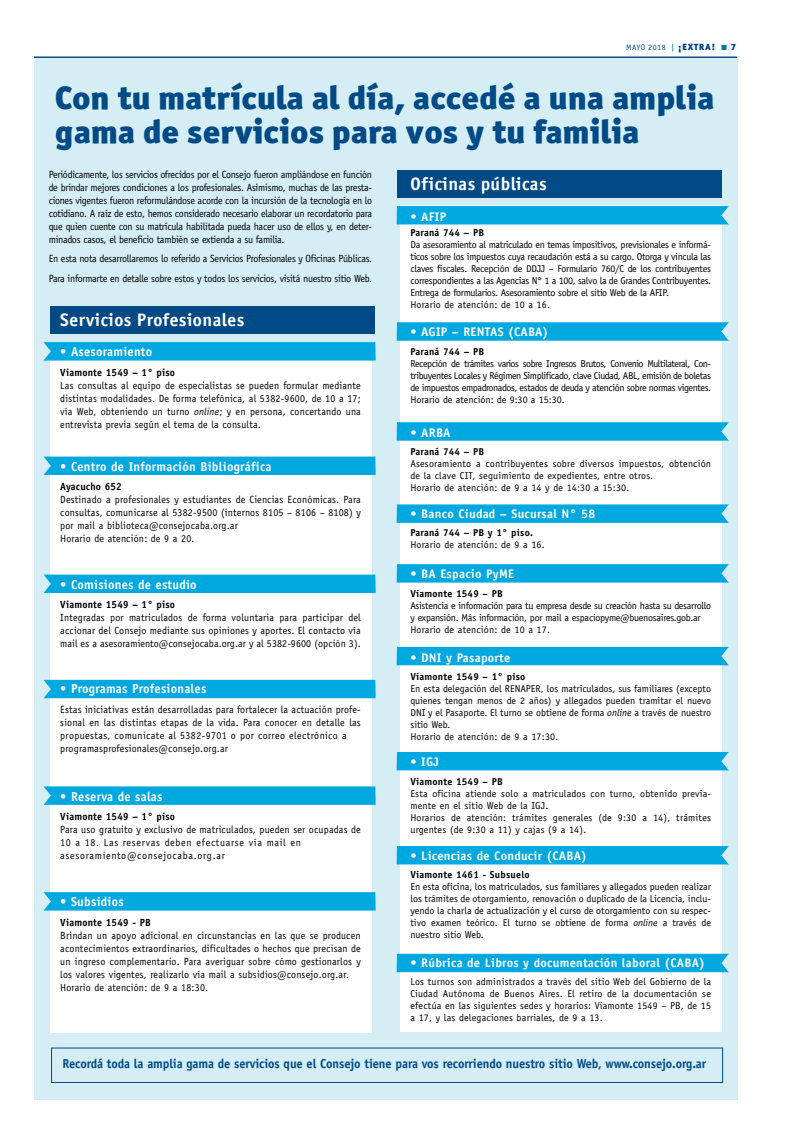
<style>
.page{position:relative;width:794px;height:1134px;background:#fff}
.page>*{position:absolute;margin:0;border:0;box-sizing:border-box;transform-origin:0 0}
.t1{font:33.3px/34px "Officina San Blk OSITCTT Black";color:#004b85}
.t2{font:700 18px "Officina San ITC";letter-spacing:.03em;color:#fff}
.t3{font:700 13px "Officina Sans";letter-spacing:.02em;color:#fff;scale:.96 1}
.t4{font:700 13px "Officina Sans";letter-spacing:-.01em;color:#004b85;scale:.96 1}
.t5{font:700 12.5px "Officina Sans";letter-spacing:.02em;color:#fff}
.t6{font:10.4px/13px "Officina Sans";letter-spacing:.02em;color:#000;text-align:justify;scale:.96 1}
.t7{font:10.4px/19.4px "Officina Sans";letter-spacing:-.025em;color:#000;scale:.96 1}
.t8{font:10.4px/13px "Officina Sans";letter-spacing:.05em;color:#000;scale:.96 1}
.t9{font:700 10.4px "Officina Sans";letter-spacing:.02em;color:#000;scale:.96 1}
.t10{font:10px/12px "Officina Sans";color:#000;text-align:justify}
.t11{font:10px/12px "Officina Sans";letter-spacing:-.03em;color:#000}
.t12{font:10px/12px "Officina Sans";letter-spacing:.02em;color:#000}
.t13{font:700 10px "Officina Sans";letter-spacing:.02em;color:#000}
.t14{font:900 9px "Officina San ITC";color:#004780}
.t15{font:8px "Officina San ITC";letter-spacing:.06em;color:#004b85}
.s1{font-size:9px;color:#0076a3}
.s2{font-weight:900;font-size:9px;color:#004780}
.s3{font-style:italic}
</style>
<div class="page">
<hr style="left:34px;top:57px;width:703px;height:2px;background:#004780">
<div style="left:34px;top:59px;width:703px;height:1041px;background:#d5eef6"></div>
<div style="left:400px;top:206px;width:321px;height:826px;background:#fff"></div>
<div style="left:50px;top:347px;width:321px;height:685px;background:#fff"></div>
<div style="left:51px;top:1047px;width:672px;height:36px;border:1px solid #004b85"></div>
<div style="left:50px;top:307px;width:325px;height:27px;background:#004b85"></div>
<div style="left:397px;top:171px;width:324px;height:27px;background:#004b85"></div>
<svg style="left:44px;top:342px;width:332px;height:19px;background:#09abe1"></svg>
<svg style="left:396px;top:206px;width:333px;height:18px;background:#03a9e0"></svg>
<svg style="left:396px;top:322px;width:333px;height:19px;background:#0aabe1"></svg>
<svg style="left:396px;top:422px;width:333px;height:19px;background:#0aabe1"></svg>
<svg style="left:396px;top:504px;width:333px;height:19px;background:#0aabe1"></svg>
<svg style="left:396px;top:564px;width:333px;height:19px;background:#0aabe1"></svg>
<div style="left:396px;top:647px;width:333px;height:18px;background:#00a8e0"></div>
<div style="left:396px;top:752px;width:333px;height:18px;background:#00a8e0"></div>
<svg style="left:396px;top:846px;width:333px;height:18px;background:#03a9e0"></svg>
<div style="left:396px;top:954px;width:333px;height:18px;background:#00a8e0"></div>
<div style="left:44px;top:457px;width:332px;height:18px;background:#00a8e0"></div>
<div style="left:44px;top:575px;width:332px;height:18px;background:#00a8e0"></div>
<div style="left:44px;top:680px;width:332px;height:18px;background:#00a8e0"></div>
<svg style="left:44px;top:786px;width:332px;height:19px;background:#09abe1"></svg>
<svg style="left:44px;top:892px;width:332px;height:18px;background:#04a9e0"></svg>
<p class="t15" style="left:626px;top:43px;width:90px">mAYO 2018 <span class="s1">|</span> <span class="s2">¡EXTRA!</span></p>
<p class="t14" style="left:731px;top:41px;width:7px">7</p>
<h1 class="t1" style="left:55px;top:80px;width:661px">Con tu matrícula al día, accedé a una amplia gama de servicios para vos y tu familia</h1>
<p class="t6" style="left:49px;top:168px;width:338px">Periódicamente, los servicios ofrecidos por el Consejo fueron ampliándose en función de brindar mejores condiciones a los profesionales. Asimismo, muchas de las presta&shy;ciones vigentes fueron reformulándose acorde con la incursión de la tecnología en lo cotidiano. A raíz de esto, hemos considerado necesario elaborar un recordatorio para que quien cuente con su matrícula habilitada pueda hacer uso de ellos y, en deter&shy;minados casos, el beneficio también se extienda a su familia.</p>
<p class="t7" style="left:49px;top:249px;width:338px">En esta nota desarrollaremos lo referido a Servicios Profesionales y Oficinas Públicas.<br>Para informarte en detalle sobre estos y todos los servicios, visitá nuestro sitio Web.</p>
<h2 class="t2" style="left:410px;top:173px;width:138px">Oficinas públicas</h2>
<p class="t5" style="left:410px;top:209px;width:37px">• AFIP</p>
<p class="t13" style="left:410px;top:226px;width:75px">Paraná 744 – PB</p>
<p class="t11" style="left:410px;top:238px;width:302px">Da asesoramiento al matriculado en temas impositivos, previsionales e informá&shy;ticos sobre los impuestos cuya recaudación está a su cargo. Otorga y vincula las claves fiscales. Recepción de DDJJ – Formulario 760/C de los contribuyentes correspondientes a las Agencias N° 1 a 100, salvo la de Grandes Contribuyentes.<br>Entrega de formularios. Asesoramiento sobre el sitio Web de la AFIP.<br>Horario de atención: de 10 a 16.</p>
<p class="t5" style="left:410px;top:324px;width:139px">• AGIP – RENTAS (CABA)</p>
<p class="t13" style="left:410px;top:345px;width:75px">Paraná 744 – PB</p>
<p class="t10" style="left:410px;top:357px;width:302px">Recepción de trámites varios sobre Ingresos Brutos, Convenio Multilateral, Con&shy;tribuyentes Locales y Régimen Simplificado, clave Ciudad, ABL, emisión de boletas de impuestos empadronados, estados de deuda y atención sobre normas vigentes.<br>Horario de atención: de 9:30 a 15:30.</p>
<p class="t5" style="left:410px;top:424px;width:42px">• ARBA</p>
<p class="t13" style="left:410px;top:445px;width:75px">Paraná 744 – PB</p>
<p class="t12" style="left:410px;top:457px;width:302px">Asesoramiento a contribuyentes sobre diversos impuestos, obtención de la clave CIT, seguimiento de expedientes, entre otros.<br>Horario de atención: de 9 a 14 y de 14:30 a 15:30.</p>
<p class="t5" style="left:410px;top:506px;width:186px">• Banco Ciudad – Sucursal N° 58</p>
<p class="t13" style="left:410px;top:527px;width:124px">Paraná 744 – PB y 1° piso.</p>
<p class="t12" style="left:410px;top:539px;width:136px">Horario de atención: de 9 a 16.</p>
<p class="t5" style="left:410px;top:566px;width:105px">• BA Espacio PyME</p>
<p class="t13" style="left:410px;top:587px;width:94px">Viamonte 1549 – PB</p>
<p class="t11" style="left:410px;top:599px;width:302px">Asistencia e información para tu empresa desde su creación hasta su desarrollo y expansión. Más información, por mail a espaciopyme@buenosaires.gob.ar<br>Horario de atención: de 10 a 17.</p>
<p class="t5" style="left:410px;top:650px;width:101px">• DNI y Pasaporte</p>
<p class="t13" style="left:410px;top:670px;width:116px">Viamonte 1549 – 1° piso</p>
<p class="t10" style="left:410px;top:683px;width:302px;text-align:left">En esta delegación del RENAPER, los matriculados, sus familiares (excepto quienes tengan menos de 2 años) y allegados pueden tramitar el nuevo DNI y el Pasaporte. El turno se obtiene de forma <span class="s3">online</span> a través de nuestro sitio Web.<br>Horario de atención: de 9 a 17:30.</p>
<p class="t5" style="left:410px;top:754px;width:30px">• IGJ</p>
<p class="t13" style="left:410px;top:775px;width:94px">Viamonte 1549 – PB</p>
<p class="t12" style="left:410px;top:787px;width:302px">Esta oficina atiende solo a matriculados con turno, obtenido previa&shy;mente en el sitio Web de la IGJ.<br>Horarios de atención: trámites generales (de 9:30 a 14), trámites urgentes (de 9:30 a 11) y cajas (9 a 14).</p>
<p class="t5" style="left:410px;top:847px;width:178px">• Licencias de Conducir (CABA)</p>
<p class="t13" style="left:410px;top:868px;width:121px">Viamonte 1461 - Subsuelo</p>
<p class="t10" style="left:410px;top:880px;width:302px">En esta oficina, los matriculados, sus familiares y allegados pueden realizar los trámites de otorgamiento, renovación o duplicado de la Licencia, inclu&shy;yendo la charla de actualización y el curso de otorgamiento con su respec&shy;tivo examen teórico. El turno se obtiene de forma <span class="s3">online</span> a través de nuestro sitio Web.</p>
<p class="t5" style="left:410px;top:955px;width:296px">• Rúbrica de Libros y documentación laboral (CABA)</p>
<p class="t10" style="left:410px;top:976px;width:302px">Los turnos son administrados a través del sitio Web del Gobierno de la Ciudad Autónoma de Buenos Aires. El retiro de la documentación se efectúa en las siguientes sedes y horarios: Viamonte 1549 – PB, de 15 a 17, y las delegaciones barriales, de 9 a 13.</p>
<h2 class="t2" style="left:60px;top:309px;width:186px">Servicios Profesionales</h2>
<p class="t3" style="left:60px;top:344px;width:97px">• Asesoramiento</p>
<p class="t9" style="left:60px;top:365px;width:121px">Viamonte 1549 – 1° piso</p>
<p class="t6" style="left:60px;top:378px;width:315px">Las consultas al equipo de especialistas se pueden formular mediante distintas modalidades. De forma telefónica, al 5382-9600, de 10 a 17; vía Web, obteniendo un turno <span class="s3">online</span>; y en persona, concertando una entrevista previa según el tema de la consulta.</p>
<p class="t3" style="left:60px;top:458px;width:222px">• Centro de Información Bibliográfica</p>
<p class="t9" style="left:60px;top:480px;width:66px">Ayacucho 652</p>
<p class="t6" style="left:60px;top:493px;width:315px;text-align:left">Destinado a profesionales y estudiantes de Ciencias Económicas. Para consultas, comunicarse al 5382-9500 (internos 8105 – 8106 – 8108) y por mail a biblioteca@consejocaba.org.ar<br>Horario de atención: de 9 a 20.</p>
<p class="t3" style="left:60px;top:576px;width:144px">• Comisiones de estudio</p>
<p class="t9" style="left:60px;top:598px;width:121px">Viamonte 1549 – 1° piso</p>
<p class="t6" style="left:60px;top:611px;width:314px">Integradas por matriculados de forma voluntaria para participar del accionar del Consejo mediante sus opiniones y aportes. El contacto vía mail es a asesoramiento@consejocaba.org.ar y al 5382-9600 (opción 3).</p>
<p class="t3" style="left:60px;top:681px;width:154px">• Programas Profesionales</p>
<p class="t6" style="left:60px;top:703px;width:315px;text-align:left">Estas iniciativas están desarrolladas para fortalecer la actuación profe&shy;sional en las distintas etapas de la vida. Para conocer en detalle las propuestas, comunicate al 5382-9701 o por correo electrónico a programasprofesionales@consejo.org.ar</p>
<p class="t3" style="left:60px;top:788px;width:108px">• Reserva de salas</p>
<p class="t9" style="left:60px;top:810px;width:121px">Viamonte 1549 – 1° piso</p>
<p class="t8" style="left:60px;top:823px;width:314px">Para uso gratuito y exclusivo de matriculados, pueden ser ocupadas de<br>10 a 18. Las reservas deben efectuarse vía mail en asesoramiento@consejocaba.org.ar</p>
<p class="t3" style="left:60px;top:894px;width:68px">• Subsidios</p>
<p class="t9" style="left:60px;top:915px;width:96px">Viamonte 1549 - PB</p>
<p class="t6" style="left:60px;top:928px;width:315px;text-align:left">Brindan un apoyo adicional en circunstancias en las que se producen acontecimientos extraordinarios, dificultades o hechos que precisan de un ingreso complementario. Para averiguar sobre cómo gestionarlos y los valores vigentes, realizarlo vía mail a subsidios@consejo.org.ar.<br>Horario de atención: de 9 a 18:30.</p>
<p class="t4" style="left:62px;top:1056px;width:672px">Recordá toda la amplia gama de servicios que el Consejo tiene para vos recorriendo nuestro sitio Web, www.consejo.org.ar</p>
</div>
